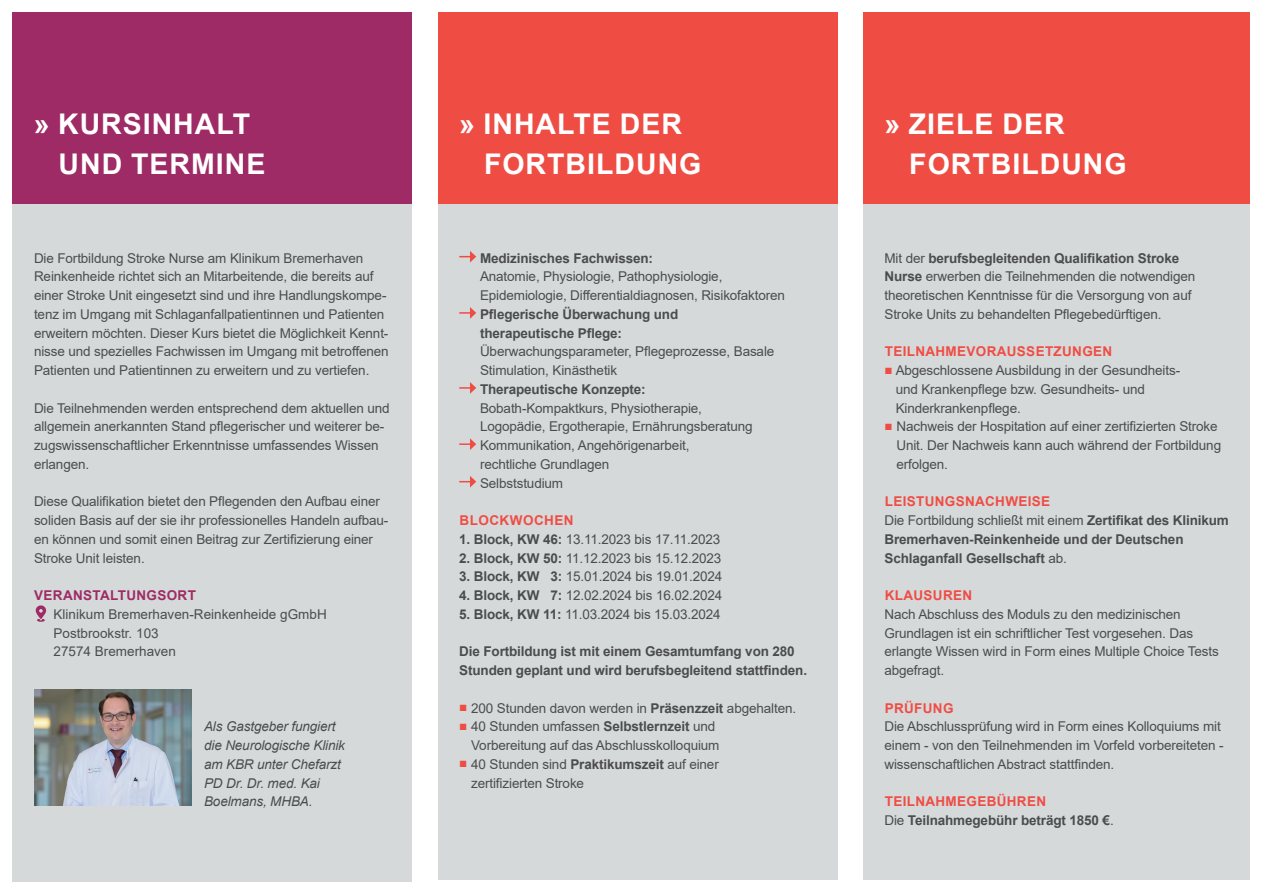
<style>
.page{position:relative;width:1263px;height:893px;background:#fff}
.page>*{position:absolute;margin:0;border:0;box-sizing:border-box;transform-origin:0 0}
.t1{font:700 28.5px/40.5px "Arial";letter-spacing:.035em;color:#fff}
.t2{font:13.5px/18.8px "Arial";letter-spacing:-.01em;color:#4b4c4d}
.t3{font:700 13.5px/18.8px "Arial";letter-spacing:-.01em;color:#4b4c4d}
.t4{font:italic 13.5px/18.8px "Arial";letter-spacing:-.01em;color:#4b4c4d}
.t5{font:700 13.5px "Arial";letter-spacing:.025em;color:#ef4d44}
.t6{font:700 13.5px "Arial";letter-spacing:.025em;color:#9e2b65}
.s1{font-weight:700}
.s2{color:#ef4d44}
.s3{font-weight:400}
</style>
<div class="page">
<div style="left:13px;top:193px;width:399px;height:688px;background:#d6d9da"></div>
<div style="left:438px;top:13px;width:399px;height:867px;background:#d6d9da"></div>
<div style="left:13px;top:13px;width:399px;height:191px;background:#9e2b65"></div>
<svg style="left:35px;top:605px;width:11px;height:17px"></svg>
<div style="left:863px;top:188px;width:387px;height:692px;background:#d6d9da"></div>
<div style="left:438px;top:13px;width:400px;height:191px;background:#ef4d44"></div>
<div style="left:863px;top:13px;width:387px;height:191px;background:#ef4d44"></div>
<svg style="left:459px;top:251px;width:17px;height:12px"></svg>
<svg style="left:459px;top:307px;width:17px;height:12px"></svg>
<svg style="left:459px;top:382px;width:17px;height:12px"></svg>
<svg style="left:459px;top:438px;width:17px;height:12px"></svg>
<svg style="left:459px;top:476px;width:17px;height:12px"></svg>
<img style="left:34px;top:689px;width:158px;height:117px">
<h1 class="t1" style="left:59px;top:104px;width:208px;text-indent:-25px">» KURSINHALT<br>UND TERMINE</h1>
<p class="t2" style="left:34px;top:248px;width:356px">Die Fortbildung Stroke Nurse am Klinikum Bremerhaven Reinkenheide richtet sich an Mitarbeitende, die bereits auf einer Stroke Unit eingesetzt sind und ihre Handlungskompe&shy;tenz im Umgang mit Schlaganfallpatientinnen und Patienten erweitern möchten. Dieser Kurs bietet die Möglichkeit Kennt&shy;nisse und spezielles Fachwissen im Umgang mit betroffenen Patienten und Patientinnen zu erweitern und zu vertiefen.</p>
<p class="t2" style="left:34px;top:398px;width:357px">Die Teilnehmenden werden entsprechend dem aktuellen und allgemein anerkannten Stand pflegerischer und weiterer be&shy;zugswissenschaftlicher Erkenntnisse umfassendes Wissen erlangen.</p>
<p class="t2" style="left:34px;top:492px;width:356px">Diese Qualifikation bietet den Pflegenden den Aufbau einer soliden Basis auf der sie ihr professionelles Handeln aufbau&shy;en können und somit einen Beitrag zur Zertifizierung einer Stroke Unit leisten.</p>
<p class="t6" style="left:34px;top:586px;width:163px">VERANSTALTUNGSORT</p>
<p class="t2" style="left:54px;top:605px;width:275px">Klinikum Bremerhaven-Reinkenheide gGmbH<br>Postbrookstr. 103<br>27574 Bremerhaven</p>
<p class="t4" style="left:204px;top:717px;width:142px">Als Gastgeber fungiert die Neurologische Klinik am KBR unter Chefarzt<br>PD Dr. Dr. med. Kai<br>Boelmans, MHBA.</p>
<h1 class="t1" style="left:484px;top:104px;width:219px;text-indent:-25px">» INHALTE DER<br>FORTBILDUNG</h1>
<h1 class="t1" style="left:909px;top:104px;width:219px;text-indent:-25px">» ZIELE DER<br>FORTBILDUNG</h1>
<p class="t3" style="left:480px;top:249px;width:175px">Medizinisches Fachwissen:</p>
<p class="t2" style="left:480px;top:267px;width:307px">Anatomie, Physiologie, Pathophysiologie,<br>Epidemiologie, Differentialdiagnosen, Risikofaktoren</p>
<p class="t3" style="left:480px;top:305px;width:200px">Pflegerische Überwachung und therapeutische Pflege:</p>
<p class="t2" style="left:480px;top:342px;width:296px">Überwachungsparameter, Pflegeprozesse, Basale<br>Stimulation, Kinästhetik</p>
<p class="t3" style="left:480px;top:380px;width:167px">Therapeutische Konzepte:</p>
<p class="t2" style="left:480px;top:398px;width:274px">Bobath-Kompaktkurs, Physiotherapie, Logopädie, Ergotherapie, Ernährungsberatung Kommunikation, Angehörigenarbeit,<br>rechtliche Grundlagen<br>Selbststudium</p>
<p class="t5" style="left:459px;top:511px;width:116px">BLOCKWOCHEN</p>
<p class="t2" style="left:459px;top:530px;width:263px"><span class="s1">1. Block, KW 46:</span> 13.11.2023 bis 17.11.2023</p>
<p class="t2" style="left:459px;top:548px;width:264px"><span class="s1">2. Block, KW 50:</span> 11.12.2023 bis 15.12.2023</p>
<p class="t2" style="left:459px;top:567px;width:265px"><span class="s1">3. Block, KW 3:</span> 15.01.2024 bis 19.01.2024</p>
<p class="t2" style="left:459px;top:586px;width:265px"><span class="s1">4. Block, KW 7:</span> 12.02.2024 bis 16.02.2024</p>
<p class="t2" style="left:459px;top:605px;width:263px"><span class="s1">5. Block, KW 11:</span> 11.03.2024 bis 15.03.2024</p>
<p class="t3" style="left:459px;top:642px;width:349px">Die Fortbildung ist mit einem Gesamtumfang von 280<br>Stunden geplant und wird berufsbegleitend stattfinden.</p>
<p class="t2" style="left:459px;top:698px;width:338px"><span class="s2">■</span> 200 Stunden davon werden in <span class="s1">Präsenzzeit</span> abgehalten.</p>
<p class="t2" style="left:471px;top:717px;width:250px;text-indent:-12px"><span class="s2">■</span> 40 Stunden umfassen <span class="s1">Selbstlernzeit</span> und<br>Vorbereitung auf das Abschlusskolloquium</p>
<p class="t2" style="left:471px;top:755px;width:249px;text-indent:-12px"><span class="s2">■</span> 40 Stunden sind <span class="s1">Praktikumszeit</span> auf einer zertifizierten Stroke</p>
<p class="t2" style="left:884px;top:248px;width:312px">Mit der <span class="s1">berufsbegleitenden Qualifikation Stroke Nurse</span> erwerben die Teilnehmenden die notwendigen theoretischen Kenntnisse für die Versorgung von auf Stroke Units zu behandelten Pflegebedürftigen.</p>
<p class="t5" style="left:885px;top:342px;width:229px">TEILNAHMEVORAUSSETZUNGEN</p>
<p class="t2" style="left:896px;top:361px;width:286px;text-indent:-11px"><span class="s2">■</span> Abgeschlossene Ausbildung in der Gesundheits&shy;und Krankenpflege bzw. Gesundheits- und<br>Kinderkrankenpflege.</p>
<p class="t2" style="left:896px;top:417px;width:326px;text-indent:-12px"><span class="s2">■</span> Nachweis der Hospitation auf einer zertifizierten Stroke<br>Unit. Der Nachweis kann auch während der Fortbildung erfolgen.</p>
<p class="t3" style="left:884px;top:492px;width:346px"><span class="s2">LEISTUNGSNACHWEISE<br></span><span class="s3">Die Fortbildung schließt mit einem</span> Zertifikat des Klinikum Bremerhaven-Reinkenheide und der Deutschen Schlaganfall Gesellschaft <span class="s3">ab.</span></p>
<p class="t5" style="left:885px;top:586px;width:89px">KLAUSUREN</p>
<p class="t2" style="left:884px;top:605px;width:336px">Nach Abschluss des Moduls zu den medizinischen Grundlagen ist ein schriftlicher Test vorgesehen. Das erlangte Wissen wird in Form eines Multiple Choice Tests abgefragt.</p>
<p class="t5" style="left:885px;top:698px;width:70px">PRÜFUNG</p>
<p class="t2" style="left:884px;top:717px;width:340px">Die Abschlussprüfung wird in Form eines Kolloquiums mit einem - von den Teilnehmenden im Vorfeld vorbereiteten - wissenschaftlichen Abstract stattfinden.</p>
<p class="t3" style="left:884px;top:792px;width:231px"><span class="s2">TEILNAHMEGEBÜHREN<br></span><span class="s3">Die</span> Teilnahmegebühr beträgt 1850 €<span class="s3">.</span></p>
</div>
